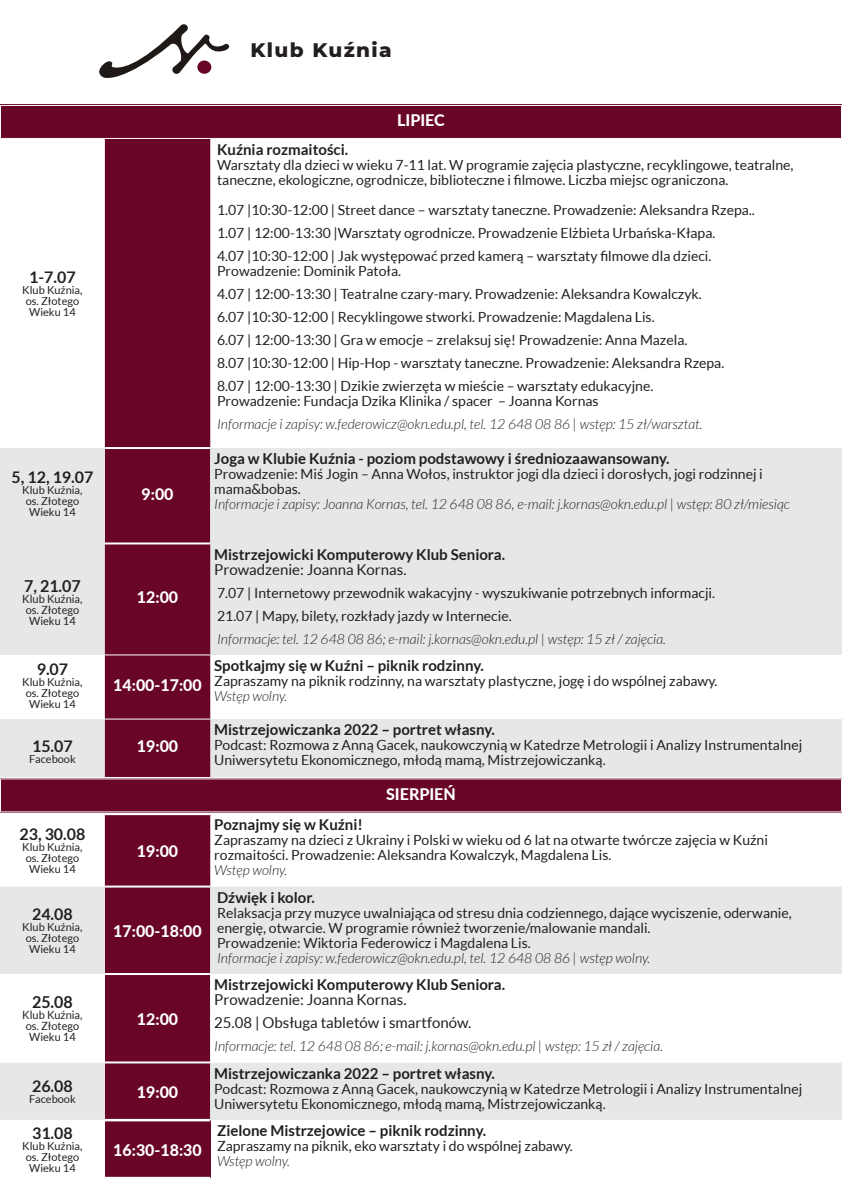
<style>
.page{position:relative;width:842px;height:1191px;background:#fff}
.page>*{position:absolute;margin:0;border:0;box-sizing:border-box;transform-origin:0 0}
.t1{font:800 20px "Montserrat";letter-spacing:.07em;color:#231f20}
.t2{font:700 16.5px "Lato";color:#231f20}
.t3{font:800 16px "Lato";color:#fff}
.t4{font:700 16px "Lato";color:#231f20}
.t5{font:700 15px/15px "Lato";color:#231f20}
.t6{font:15px "Lato";color:#231f20}
.t7{font:14px/15px "Lato";color:#231f20}
.t8{font:italic 300 14px "Lato";color:#231f20}
.t9{font:11.3px/11px "Lato";color:#231f20;text-align:center}
.t10{font:11px/11px "Lato";color:#231f20;text-align:center}
.s1{font-weight:300;font-style:italic}
.s2{font-weight:400}
</style>
<div class="page">
<div style="left:105px;top:139px;width:105px;height:308px;background:#690528"></div>
<svg style="left:0;top:448px;width:842px;height:329px;fill:#e6e7e9"></svg>
<div style="left:105px;top:544px;width:105px;height:233px;background:#690528"></div>
<hr style="left:105px;top:654px;width:105px;height:1px;background:#fff">
<hr style="left:105px;top:718px;width:105px;height:1px;background:#fff">
<hr style="left:105px;top:447px;width:105px;height:2px;background:#fff">
<hr style="left:105px;top:542px;width:105px;height:2px;background:#fff">
<svg style="left:99px;top:24px;width:130px;height:54px"></svg>
<div style="left:105px;top:815px;width:105px;height:70px;background:#690528"></div>
<svg style="left:0;top:886px;width:842px;height:233px;background:#d7cbd1"></svg>
<svg style="left:0;top:974px;width:842px;height:88px"></svg>
<hr style="left:105px;top:885px;width:105px;height:2px;background:#fff">
<hr style="left:105px;top:973px;width:105px;height:2px;background:#fff">
<hr style="left:105px;top:1061px;width:105px;height:2px;background:#fff">
<hr style="left:105px;top:1118px;width:105px;height:2px;background:#fff">
<hr style="left:841px;top:296px;width:1px;height:34px;background:#690528">
<div style="left:105px;top:1120px;width:105px;height:57px;background:#690528"></div>
<hr style="left:105px;top:1119px;width:105px;height:2px;background:#fff">
<hr style="left:105px;top:1176px;width:105px;height:2px;background:#fff">
<div style="left:0;top:105px;width:842px;height:34px;background:#690528"></div>
<hr style="left:0;top:105px;width:842px;height:1px;background:#fff">
<hr style="left:0;top:106px;width:1px;height:32px;background:#fff">
<hr style="left:841px;top:106px;width:1px;height:32px;background:#fff">
<hr style="left:0;top:138px;width:842px;height:1px;background:#fff">
<div style="left:0;top:778px;width:842px;height:34px;background:#690528"></div>
<hr style="left:0;top:778px;width:842px;height:1px;background:#fff">
<hr style="left:0;top:779px;width:1px;height:32px;background:#fff">
<hr style="left:841px;top:779px;width:1px;height:32px;background:#fff">
<hr style="left:0;top:811px;width:842px;height:1px;background:#fff">
<hr style="left:841px;top:139px;width:1px;height:34px;background:#690528">
<p class="t1" style="left:250px;top:35px;width:143px">Klub Kuźnia</p>
<p class="t4" style="left:29px;top:268px;width:48px">1-7.07</p>
<p class="t10" style="left:22px;top:285px;width:62px">Klub Kuźnia, os. Złotego<br>Wieku 14</p>
<p class="t4" style="left:11px;top:468px;width:83px">5, 12, 19.07</p>
<p class="t10" style="left:22px;top:485px;width:62px">Klub Kuźnia, os. Złotego<br>Wieku 14</p>
<p class="t3" style="left:142px;top:482px;width:34px">9:00</p>
<p class="t2" style="left:24px;top:577px;width:58px">7, 21.07</p>
<p class="t9" style="left:22px;top:593px;width:62px">Klub Kuźnia, os. Złotego<br>Wieku 14</p>
<p class="t3" style="left:137px;top:585px;width:43px">12:00</p>
<p class="t4" style="left:37px;top:659px;width:33px">9.07</p>
<p class="t10" style="left:22px;top:676px;width:62px">Klub Kuźnia, os. Złotego<br>Wieku 14</p>
<p class="t3" style="left:113px;top:673px;width:90px">14:00-17:00</p>
<p class="t4" style="left:32px;top:737px;width:42px">15.07</p>
<p class="t10" style="left:29px;top:754px;width:48px">Facebook</p>
<p class="t3" style="left:137px;top:734px;width:43px">19:00</p>
<p class="t4" style="left:19px;top:825px;width:67px">23, 30.08</p>
<p class="t10" style="left:22px;top:841px;width:62px">Klub Kuźnia, os. Złotego<br>Wieku 14</p>
<p class="t3" style="left:137px;top:839px;width:43px">19:00</p>
<p class="t4" style="left:32px;top:905px;width:42px">24.08</p>
<p class="t10" style="left:22px;top:921px;width:62px">Klub Kuźnia, os. Złotego<br>Wieku 14</p>
<p class="t3" style="left:113px;top:919px;width:90px">17:00-18:00</p>
<p class="t2" style="left:32px;top:992px;width:42px">25.08</p>
<p class="t9" style="left:22px;top:1009px;width:62px">Klub Kuźnia, os. Złotego<br>Wieku 14</p>
<p class="t3" style="left:137px;top:1007px;width:43px">12:00</p>
<p class="t4" style="left:32px;top:1077px;width:42px">26.08</p>
<p class="t10" style="left:29px;top:1093px;width:48px">Facebook</p>
<p class="t3" style="left:137px;top:1080px;width:43px">19:00</p>
<p class="t4" style="left:32px;top:1124px;width:42px">31.08</p>
<p class="t10" style="left:22px;top:1140px;width:62px">Klub Kuźnia, os. Złotego<br>Wieku 14</p>
<p class="t3" style="left:113px;top:1137px;width:90px">16:30-18:30</p>
<p class="t3" style="left:397px;top:109px;width:49px">LIPIEC</p>
<p class="t5" style="left:217px;top:142px;width:133px">Kuźnia rozmaitości.</p>
<p class="t7" style="left:217px;top:157px;width:578px">Warsztaty dla dzieci w wieku 7-11 lat. W programie zajęcia plastyczne, recyklingowe, teatralne, taneczne, ekologiczne, ogrodnicze, biblioteczne i filmowe. Liczba miejsc ograniczona.</p>
<p class="t7" style="left:217px;top:202px;width:539px">1.07 |10:30-12:00 | Street dance – warsztaty taneczne. Prowadzenie: Aleksandra Rzepa..</p>
<p class="t7" style="left:217px;top:225px;width:500px">1.07 | 12:00-13:30 |Warsztaty ogrodnicze. Prowadzenie Elżbieta Urbańska-Kłapa.</p>
<p class="t7" style="left:217px;top:248px;width:496px">4.07 |10:30-12:00 | Jak występować przed kamerą – warsztaty filmowe dla dzieci.<br>Prowadzenie: Dominik Patoła.</p>
<p class="t7" style="left:217px;top:286px;width:486px">4.07 | 12:00-13:30 | Teatralne czary-mary. Prowadzenie: Aleksandra Kowalczyk.</p>
<p class="t7" style="left:217px;top:309px;width:439px">6.07 |10:30-12:00 | Recyklingowe stworki. Prowadzenie: Magdalena Lis.</p>
<p class="t7" style="left:217px;top:332px;width:472px">6.07 | 12:00-13:30 | Gra w emocje – zrelaksuj się! Prowadzenie: Anna Mazela.</p>
<p class="t7" style="left:217px;top:355px;width:509px">8.07 |10:30-12:00 | Hip-Hop - warsztaty taneczne. Prowadzenie: Aleksandra Rzepa.</p>
<p class="t7" style="left:217px;top:378px;width:438px">8.07 | 12:00-13:30 | Dzikie zwierzęta w mieście – warsztaty edukacyjne.<br>Prowadzenie: Fundacja Dzika Klinika / spacer – Joanna Kornas</p>
<p class="t8" style="left:217px;top:416px;width:487px">Informacje i zapisy: w.federowicz@okn.edu.pl, tel. 12 648 08 86 | wstęp: 15 zł/warsztat.</p>
<p class="t5" style="left:214px;top:451px;width:457px">Joga w Klubie Kuźnia - poziom podstawowy i średniozaawansowany.</p>
<p class="t7" style="left:214px;top:466px;width:577px">Prowadzenie: Miś Jogin – Anna Wołos, instruktor jogi dla dzieci i dorosłych, jogi rodzinnej i mama&amp;bobas.<br><span class="s1">Informacje i zapisy: Joanna Kornas, tel. 12 648 08 86, e-mail: j.kornas@okn.edu.pl | wstęp: 80 zł/miesiąc</span></p>
<p class="t5" style="left:214px;top:546px;width:292px">Mistrzejowicki Komputerowy Klub Seniora.<br><span class="s2">Prowadzenie: Joanna Kornas.</span></p>
<p class="t7" style="left:217px;top:585px;width:500px">7.07 | Internetowy przewodnik wakacyjny - wyszukiwanie potrzebnych informacji.</p>
<p class="t7" style="left:217px;top:608px;width:296px">21.07 | Mapy, bilety, rozkłady jazdy w Internecie.</p>
<p class="t8" style="left:217px;top:631px;width:450px">Informacje: tel. 12 648 08 86; e-mail: j.kornas@okn.edu.pl | wstęp: 15 zł / zajęcia.</p>
<p class="t5" style="left:214px;top:658px;width:271px">Spotkajmy się w Kuźni – piknik rodzinny.</p>
<p class="t7" style="left:214px;top:673px;width:505px">Zapraszamy na piknik rodzinny, na warsztaty plastyczne, jogę i do wspólnej zabawy.<br><span class="s1">Wstęp wolny.</span></p>
<p class="t5" style="left:214px;top:722px;width:282px">Mistrzejowiczanka 2022 – portret własny.</p>
<p class="t7" style="left:214px;top:737px;width:589px">Podcast: Rozmowa z Anną Gacek, naukowczynią w Katedrze Metrologii i Analizy Instrumentalnej<br>Uniwersytetu Ekonomicznego, młodą mamą, Mistrzejowiczanką.</p>
<p class="t3" style="left:386px;top:782px;width:71px">SIERPIEŃ</p>
<p class="t5" style="left:214px;top:817px;width:150px">Poznajmy się w Kuźni!</p>
<p class="t7" style="left:214px;top:832px;width:555px">Zapraszamy na dzieci z Ukrainy i Polski w wieku od 6 lat na otwarte twórcze zajęcia w Kuźni rozmaitości. Prowadzenie: Aleksandra Kowalczyk, Magdalena Lis.<br><span class="s1">Wstęp wolny.</span></p>
<p class="t5" style="left:217px;top:889px;width:99px">Dźwięk i kolor.</p>
<p class="t7" style="left:217px;top:905px;width:576px">Relaksacja przy muzyce uwalniająca od stresu dnia codziennego, dające wyciszenie, oderwanie, energię, otwarcie. W programie również tworzenie/malowanie mandali.<br>Prowadzenie: Wiktoria Federowicz i Magdalena Lis.<br><span class="s1">Informacje i zapisy: w.federowicz@okn.edu.pl, tel. 12 648 08 86 | wstęp wolny.</span></p>
<p class="t5" style="left:214px;top:977px;width:292px">Mistrzejowicki Komputerowy Klub Seniora.<br><span class="s2">Prowadzenie: Joanna Kornas.</span></p>
<p class="t6" style="left:214px;top:1014px;width:259px">25.08 | Obsługa tabletów i smartfonów.</p>
<p class="t8" style="left:214px;top:1038px;width:450px">Informacje: tel. 12 648 08 86; e-mail: j.kornas@okn.edu.pl | wstęp: 15 zł / zajęcia.</p>
<p class="t5" style="left:214px;top:1065px;width:282px">Mistrzejowiczanka 2022 – portret własny.</p>
<p class="t7" style="left:214px;top:1080px;width:589px">Podcast: Rozmowa z Anną Gacek, naukowczynią w Katedrze Metrologii i Analizy Instrumentalnej<br>Uniwersytetu Ekonomicznego, młodą mamą, Mistrzejowiczanką.</p>
<p class="t5" style="left:217px;top:1123px;width:270px">Zielone Mistrzejowice – piknik rodzinny.</p>
<p class="t7" style="left:217px;top:1138px;width:357px">Zapraszamy na piknik, eko warsztaty i do wspólnej zabawy.<br><span class="s1">Wstęp wolny.</span></p>
</div>
